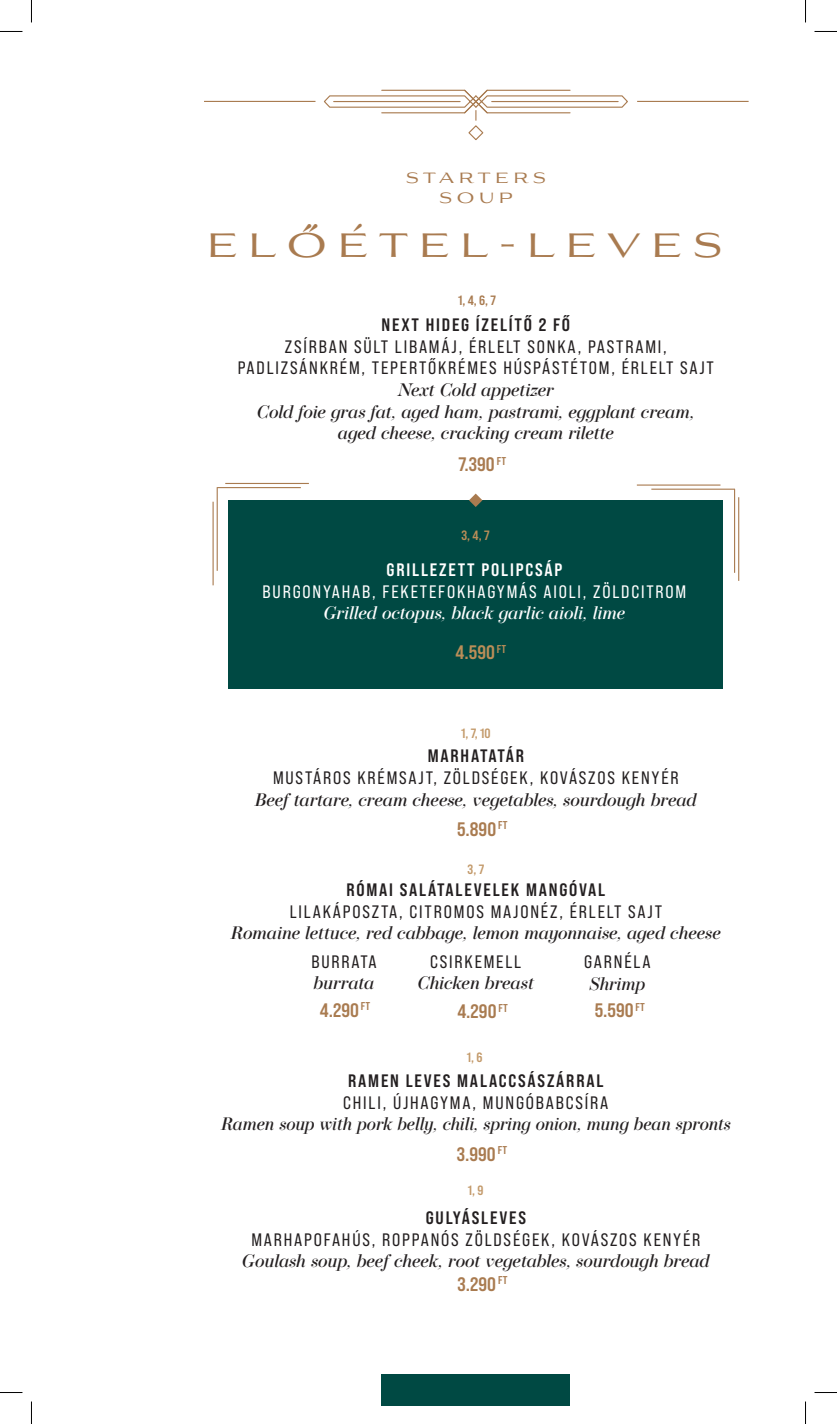
<style>
.page{position:relative;width:837px;height:1424px;background:#fff}
.page>*{position:absolute;margin:0;border:0;box-sizing:border-box;transform-origin:0 0}
.t1{font:37.5px "Aviano Flare";letter-spacing:.3em;color:#a97b50}
.t2{font:19.5px "Bebas Neue Pro Sm E Bd";color:#a97b50}
.t3{font:19.5px "Bebas Neue Pro Sm E Bd";color:#bb8e58}
.t4{font:italic 500 18px/21.6px "Operetta 12";color:#231f20;text-align:center}
.t5{font:18px/21.6px "Bebas Neue Pro Sm E Rg";letter-spacing:.1em;color:#231f20;text-align:center}
.t6{font:18px "Bebas Neue Pro Sm E Bd";letter-spacing:.1em;color:#231f20}
.t7{font:18px "Bebas Neue Pro Sm E Rg";letter-spacing:.1em;color:#fff}
.t8{font:italic 500 18px "Operetta 12";letter-spacing:-.005em;color:#fff}
.t9{font:18px "Bebas Neue Pro Sm E Bd";letter-spacing:.1em;color:#fff}
.t10{font:16.5px/19.8px "Aviano Flare";letter-spacing:.3em;color:#a97b50;text-align:center}
.t11{font:13.5px "Bebas Neue Pro Sm E Bd";color:#c39a6b}
.t12{font:13.5px "Bebas Neue Pro Sm E Bd";color:#a97b50}
.t13{font:13.5px "Bebas Neue Pro Sm E Bd";color:#bb8e58}
</style>
<div class="page">
<div style="left:229px;top:500px;width:494px;height:189px;background:#004943"></div>
<svg style="left:469px;top:493px;width:13px;height:14px"></svg>
<hr style="left:225px;top:483px;width:84px;height:1px;background:#a97b50">
<hr style="left:212px;top:502px;width:2px;height:83px;background:#a97b50">
<hr style="left:217px;top:487px;width:84px;height:1px;background:#a97b50">
<hr style="left:217px;top:487px;width:1px;height:84px;background:#a97b50">
<hr style="left:738px;top:497px;width:1px;height:84px;background:#a97b50">
<hr style="left:637px;top:484px;width:83px;height:1px;background:#a97b50">
<hr style="left:734px;top:489px;width:1px;height:84px;background:#a97b50">
<hr style="left:651px;top:488px;width:84px;height:2px;background:#a97b50">
<div style="left:382px;top:1374px;width:188px;height:31px;background:#004943"></div>
<hr style="left:204px;top:101px;width:111px;height:1px;background:#a97b50">
<hr style="left:637px;top:101px;width:111px;height:1px;background:#a97b50">
<svg style="left:324px;top:89px;width:304px;height:51px"></svg>
<svg style="left:0;top:31px;width:22px;height:1px"></svg>
<svg style="left:814px;top:31px;width:23px;height:1px"></svg>
<svg style="left:0;top:1392px;width:22px;height:1px"></svg>
<svg style="left:814px;top:1392px;width:23px;height:1px"></svg>
<svg style="left:31px;top:0;width:1px;height:22px"></svg>
<svg style="left:31px;top:1401px;width:1px;height:23px"></svg>
<svg style="left:805px;top:0;width:1px;height:22px"></svg>
<svg style="left:805px;top:1401px;width:1px;height:23px"></svg>
<p class="t10" style="left:406px;top:167px;width:141px">STARTERS<br>SOUP</p>
<h1 class="t1" style="left:207px;top:222px;width:516px">ELŐÉTEL-LEVES</h1>
<p class="t12" style="left:458px;top:292px;width:40px">1, 4, 6, 7</p>
<p class="t6" style="left:382px;top:314px;width:190px">NEXT HIDEG ÍZELÍTŐ 2 FŐ</p>
<p class="t5" style="left:238px;top:335px;width:478px">ZSÍRBAN SÜLT LIBAMÁJ, ÉRLELT SONKA, PASTRAMI,<br>PADLIZSÁNKRÉM, TEPERTŐKRÉMES HÚSPÁSTÉTOM, ÉRLELT SAJT</p>
<p class="t4" style="left:257px;top:379px;width:439px">Next Cold appetizer<br>Cold foie gras fat, aged ham, pastrami, eggplant cream, aged cheese, cracking cream rilette</p>
<p class="t2" style="left:458px;top:453px;width:49px">7.390 <sup>FT</sup></p>
<p class="t13" style="left:461px;top:527px;width:30px">3, 4, 7</p>
<p class="t9" style="left:386px;top:559px;width:177px">GRILLEZETT POLIPCSÁP</p>
<p class="t7" style="left:263px;top:581px;width:425px">BURGONYAHAB, FEKETEFOKHAGYMÁS AIOLI, ZÖLDCITROM</p>
<p class="t8" style="left:324px;top:602px;width:303px">Grilled octopus, black garlic aioli, lime</p>
<p class="t3" style="left:456px;top:641px;width:52px">4.590 <sup>FT</sup></p>
<p class="t11" style="left:461px;top:725px;width:31px">1, 7, 10</p>
<p class="t6" style="left:428px;top:745px;width:98px">MARHATATÁR</p>
<p class="t5" style="left:273px;top:766px;width:407px">MUSTÁROS KRÉMSAJT, ZÖLDSÉGEK, KOVÁSZOS KENYÉR</p>
<p class="t4" style="left:255px;top:788px;width:443px">Beef tartare, cream cheese, vegetables, sourdough bread</p>
<p class="t2" style="left:457px;top:817px;width:52px">5.890 <sup>FT</sup></p>
<p class="t11" style="left:468px;top:861px;width:18px">3, 7</p>
<p class="t6" style="left:346px;top:879px;width:261px">RÓMAI SALÁTALEVELEK MANGÓVAL</p>
<p class="t5" style="left:290px;top:900px;width:374px">LILAKÁPOSZTA, CITROMOS MAJONÉZ, ÉRLELT SAJT</p>
<p class="t4" style="left:231px;top:922px;width:491px">Romaine lettuce, red cabbage, lemon mayonnaise, aged cheese</p>
<p class="t5" style="left:311px;top:950px;width:67px">BURRATA</p>
<p class="t4" style="left:314px;top:972px;width:62px">burrata</p>
<p class="t5" style="left:430px;top:950px;width:93px">CSIRKEMELL</p>
<p class="t4" style="left:417px;top:972px;width:118px">Chicken breast</p>
<p class="t5" style="left:584px;top:951px;width:68px">GARNÉLA</p>
<p class="t4" style="left:589px;top:973px;width:57px">Shrimp</p>
<p class="t2" style="left:320px;top:998px;width:52px">4.290 <sup>FT</sup></p>
<p class="t2" style="left:457px;top:1000px;width:52px">4.290 <sup>FT</sup></p>
<p class="t2" style="left:595px;top:999px;width:52px">5.590 <sup>FT</sup></p>
<p class="t11" style="left:467px;top:1049px;width:17px">1, 6</p>
<p class="t6" style="left:348px;top:1070px;width:257px">RAMEN LEVES MALACCSÁSZÁRRAL</p>
<p class="t5" style="left:343px;top:1091px;width:267px">CHILI, ÚJHAGYMA, MUNGÓBABCSÍRA</p>
<p class="t4" style="left:221px;top:1113px;width:511px">Ramen soup with pork belly, chili, spring onion, mung bean spronts</p>
<p class="t2" style="left:457px;top:1142px;width:52px">3.990 <sup>FT</sup></p>
<p class="t11" style="left:468px;top:1182px;width:17px">1, 9</p>
<p class="t6" style="left:426px;top:1207px;width:102px">GULYÁSLEVES</p>
<p class="t5" style="left:251px;top:1228px;width:450px">MARHAPOFAHÚS, ROPPANÓS ZÖLDSÉGEK, KOVÁSZOS KENYÉR</p>
<p class="t4" style="left:242px;top:1250px;width:469px">Goulash soup, beef cheek, root vegetables, sourdough bread</p>
<p class="t2" style="left:457px;top:1272px;width:51px">3.290 <sup>FT</sup></p>
</div>
